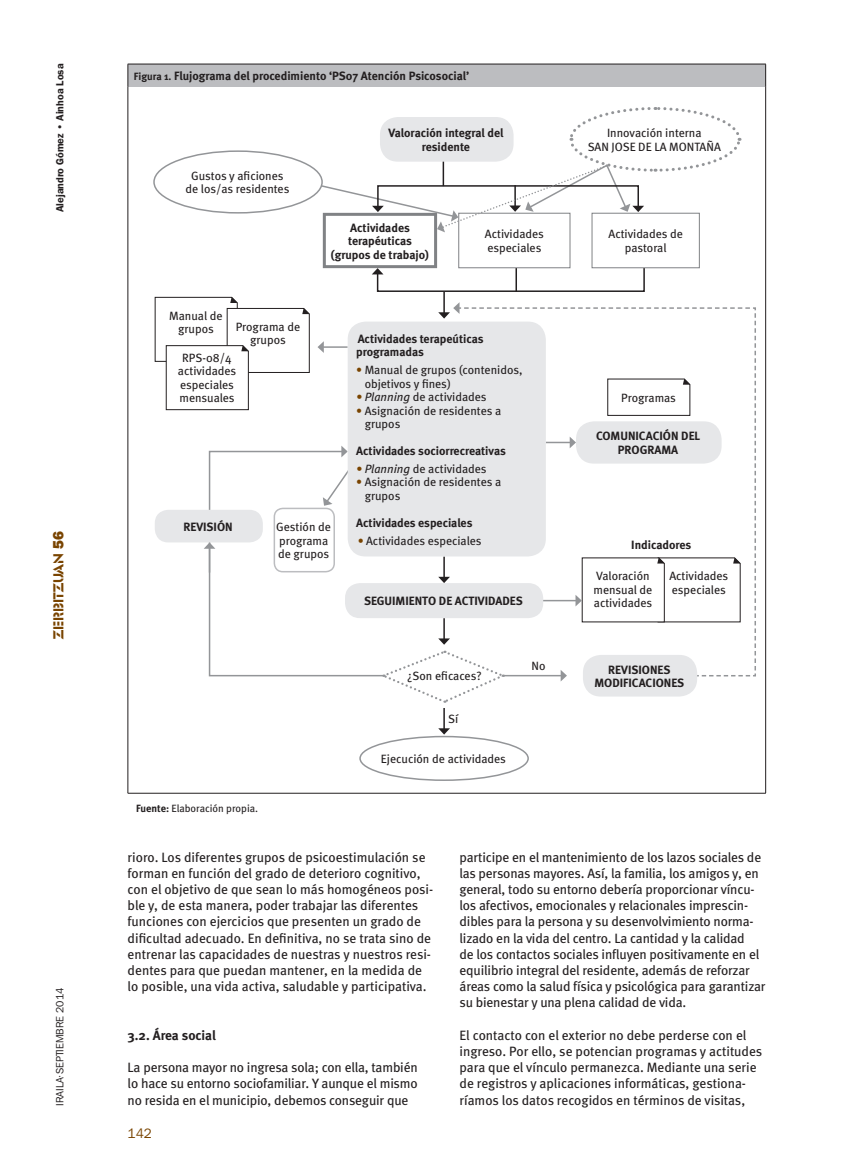
<style>
.page{position:relative;width:851px;height:1170px;background:#fff}
.page>*{position:absolute;margin:0;border:0;box-sizing:border-box;transform-origin:0 0}
.t1{font:15px "Glaser Ste D";color:#794400}
.Texto{font:13.5px/16.2px "Meta";letter-spacing:-.01em;color:#231f20}
.Tit02{font:700 13.5px "Meta";letter-spacing:-.01em;color:#231f20}
.t2{font:13.5px "Franklin Gothic IT Cby BT";color:#794400}
.t3{font:12px/13.5px "Meta";color:#231f20}
.GrafTIT{font:700 12px/13.5px "Meta";color:#231f20;text-align:center}
.t4{font:600 10.5px "Franklin Gothic";color:#231f20}
.GrafFuente{font:10.5px "Meta";color:#231f20}
.t5{font:10.5px "Franklin Gothic IT Cby BT";color:#231f20}
.s1{font-family:"Franklin Gothic";font-weight:800}
.s2{font-size:10.5px}
.s3{font-weight:700}
.s4{font-family:"Meta Bold Caps"}
.s5{color:#794400}
.s6{font-style:italic;color:#794400}
.s7{font-style:italic}
</style>
<div class="page">
<div style="left:128px;top:64px;width:637px;height:23px;background:#bcbdc0"></div>
<hr style="left:128px;top:64px;width:637px;height:1px;background:#231f20">
<svg style="left:128px;top:64px;width:1px;height:23px"></svg>
<svg style="left:765px;top:64px;width:1px;height:23px"></svg>
<hr style="left:128px;top:87px;width:1px;height:706px;background:#231f20">
<hr style="left:765px;top:87px;width:1px;height:706px;background:#231f20">
<hr style="left:128px;top:793px;width:637px;height:1px;background:#231f20">
<svg style="left:208px;top:450px;width:174px;height:227px"></svg>
<div style="left:458px;top:213px;width:112px;height:55px;border:1px solid #808285"></div>
<div style="left:591px;top:213px;width:108px;height:55px;border:1px solid #808285"></div>
<div style="left:323px;top:213px;width:114px;height:55px;border:3px solid #808285"></div>
<div style="left:273px;top:507px;width:62px;height:65px;border:2px solid #bcbdc0;border-radius:9px"></div>
<div style="left:153px;top:150px;width:170px;height:63px;border:2px solid #939598;border-radius:50%"></div>
<div style="left:359px;top:735px;width:170px;height:45px;border:2px solid #939598;border-radius:50%"></div>
<svg style="left:154px;top:296px;width:156px;height:114px"></svg>
<svg style="left:323px;top:446px;width:24px;height:59px"></svg>
<hr style="left:443px;top:292px;width:2px;height:21px;background:#231f20">
<hr style="left:323px;top:346px;width:24px;height:2px;background:#939598">
<svg style="left:317px;top:341px;width:7px;height:12px"></svg>
<svg style="left:204px;top:542px;width:11px;height:30px"></svg>
<hr style="left:443px;top:708px;width:2px;height:21px;background:#231f20">
<svg style="left:438px;top:728px;width:12px;height:6px"></svg>
<svg style="left:319px;top:107px;width:423px;height:125px"></svg>
<svg style="left:372px;top:266px;width:273px;height:27px"></svg>
<div style="left:155px;top:510px;width:108px;height:32px;background:#e6e7e9;border-radius:14px"></div>
<div style="left:345px;top:583px;width:198px;height:35px;background:#e6e7e9;border-radius:15px"></div>
<div style="left:347px;top:321px;width:198px;height:235px;background:#e6e7e9;border-radius:18px"></div>
<svg style="left:382px;top:302px;width:373px;height:401px"></svg>
<p class="t4" style="left:54px;top:212px;width:150px;rotate:-90deg">Alejandro Gómez • Ainhoa Losa</p>
<p class="t1" style="left:50px;top:639px;width:110px;rotate:-90deg">ZERBITZUAN <span class="s1">56</span></p>
<p class="t5" style="left:53px;top:1105px;width:119px;rotate:-90deg">IRAILA·SEPTIEMBRE 2014</p>
<p class="GrafTIT" style="left:134px;top:69px;width:337px"><span class="s2">Figura 1.</span> Flujograma del procedimiento ‘PS07 Atención Psicosocial’</p>
<p class="t3" style="left:185px;top:169px;width:105px;text-align:center">Gustos y aficiones de los/as residentes</p>
<p class="GrafTIT" style="left:388px;top:126px;width:116px">Valoración integral del residente</p>
<p class="t3" style="left:587px;top:126px;width:134px;text-align:center">Innovación interna<br>SAN JOSE DE LA MONTAÑA</p>
<p class="GrafTIT" style="left:331px;top:220px;width:99px">Actividades terapéuticas (grupos de trabajo)</p>
<p class="t3" style="left:485px;top:227px;width:60px">Actividades especiales</p>
<p class="t3" style="left:608px;top:227px;width:76px;text-align:center">Actividades de pastoral</p>
<p class="t3" style="left:169px;top:309px;width:55px;text-align:center">Manual de grupos</p>
<p class="t3" style="left:236px;top:320px;width:66px;text-align:center">Programa de grupos</p>
<p class="t3" style="left:178px;top:351px;width:60px;text-align:center">RPS-08/4 actividades especiales mensuales</p>
<p class="GrafTIT" style="left:183px;top:519px;width:51px">REVISIÓN</p>
<p class="t3" style="left:276px;top:520px;width:56px">Gestión de programa de grupos</p>
<p class="GrafFuente" style="left:136px;top:802px;width:123px"><span class="s3">Fuente</span><span class="s4">:</span> Elaboración propia.</p>
<p class="GrafTIT" style="left:356px;top:331px;width:129px;text-align:left">Actividades terapeúticas programadas</p>
<p class="t3" style="left:364px;top:363px;width:159px;text-indent:-9px"><span class="s5">•</span> Manual de grupos (contenidos, objetivos y fines)</p>
<p class="t3" style="left:356px;top:390px;width:132px"><span class="s6">•</span> <span class="s7">Planning</span> de actividades</p>
<p class="t3" style="left:364px;top:403px;width:138px;text-indent:-9px"><span class="s5">•</span> Asignación de residentes a grupos</p>
<p class="GrafTIT" style="left:356px;top:444px;width:151px">Actividades sociorrecreativas</p>
<p class="t3" style="left:356px;top:461px;width:132px"><span class="s6">•</span> <span class="s7">Planning</span> de actividades</p>
<p class="t3" style="left:364px;top:475px;width:138px;text-indent:-9px"><span class="s5">•</span> Asignación de residentes a grupos</p>
<p class="GrafTIT" style="left:356px;top:515px;width:118px">Actividades especiales</p>
<p class="t3" style="left:357px;top:533px;width:125px"><span class="s5">•</span> Actividades especiales</p>
<p class="GrafTIT" style="left:364px;top:594px;width:160px">SEGUIMIENTO DE ACTIVIDADES</p>
<p class="t3" style="left:407px;top:668px;width:76px">¿Son eficaces?</p>
<p class="t3" style="left:448px;top:712px;width:12px">Sí</p>
<p class="t3" style="left:381px;top:752px;width:126px">Ejecución de actividades</p>
<p class="t3" style="left:531px;top:658px;width:15px">No</p>
<p class="t3" style="left:621px;top:390px;width:56px">Programas</p>
<p class="GrafTIT" style="left:596px;top:429px;width:105px">COMUNICACIÓN DEL<br>PROGRAMA</p>
<p class="GrafTIT" style="left:631px;top:538px;width:61px">Indicadores</p>
<p class="t3" style="left:593px;top:569px;width:60px">Valoración mensual de actividades</p>
<p class="t3" style="left:669px;top:569px;width:60px">Actividades especiales</p>
<p class="GrafTIT" style="left:594px;top:662px;width:91px">REVISIONES<br>MODIFICACIONES</p>
<p class="Texto" style="left:128px;top:848px;width:307px">rioro. Los diferentes grupos de psicoestimulación se forman en función del grado de deterioro cognitivo, con el objetivo de que sean lo más homogéneos posi&shy;ble y, de esta manera, poder trabajar las diferentes funciones con ejercicios que presenten un grado de dificultad adecuado. En definitiva, no se trata sino de entrenar las capacidades de nuestras y nuestros resi&shy;dentes para que puedan mantener, en la medida de lo posible, una vida activa, saludable y participativa.</p>
<p class="Tit02" style="left:128px;top:1027px;width:90px">3.2. Área social</p>
<p class="Texto" style="left:128px;top:1059px;width:291px;text-align:justify">La persona mayor no ingresa sola; con ella, también lo hace su entorno sociofamiliar. Y aunque el mismo no resida en el municipio, debemos conseguir que</p>
<p class="t2" style="left:128px;top:1125px;width:26px">142</p>
<p class="Texto" style="left:459px;top:848px;width:307px">participe en el mantenimiento de los lazos sociales de las personas mayores. Así, la familia, los amigos y, en general, todo su entorno debería proporcionar víncu&shy;los afectivos, emocionales y relacionales imprescin&shy;dibles para la persona y su desenvolvimiento norma&shy;lizado en la vida del centro. La cantidad y la calidad<br>de los contactos sociales influyen positivamente en el equilibrio integral del residente, además de reforzar áreas como la salud física y psicológica para garantizar su bienestar y una plena calidad de vida.</p>
<p class="Texto" style="left:459px;top:1026px;width:304px">El contacto con el exterior no debe perderse con el ingreso. Por ello, se potencian programas y actitudes para que el vínculo permanezca. Mediante una serie de registros y aplicaciones informáticas, gestiona&shy;ríamos los datos recogidos en términos de visitas,</p>
</div>
